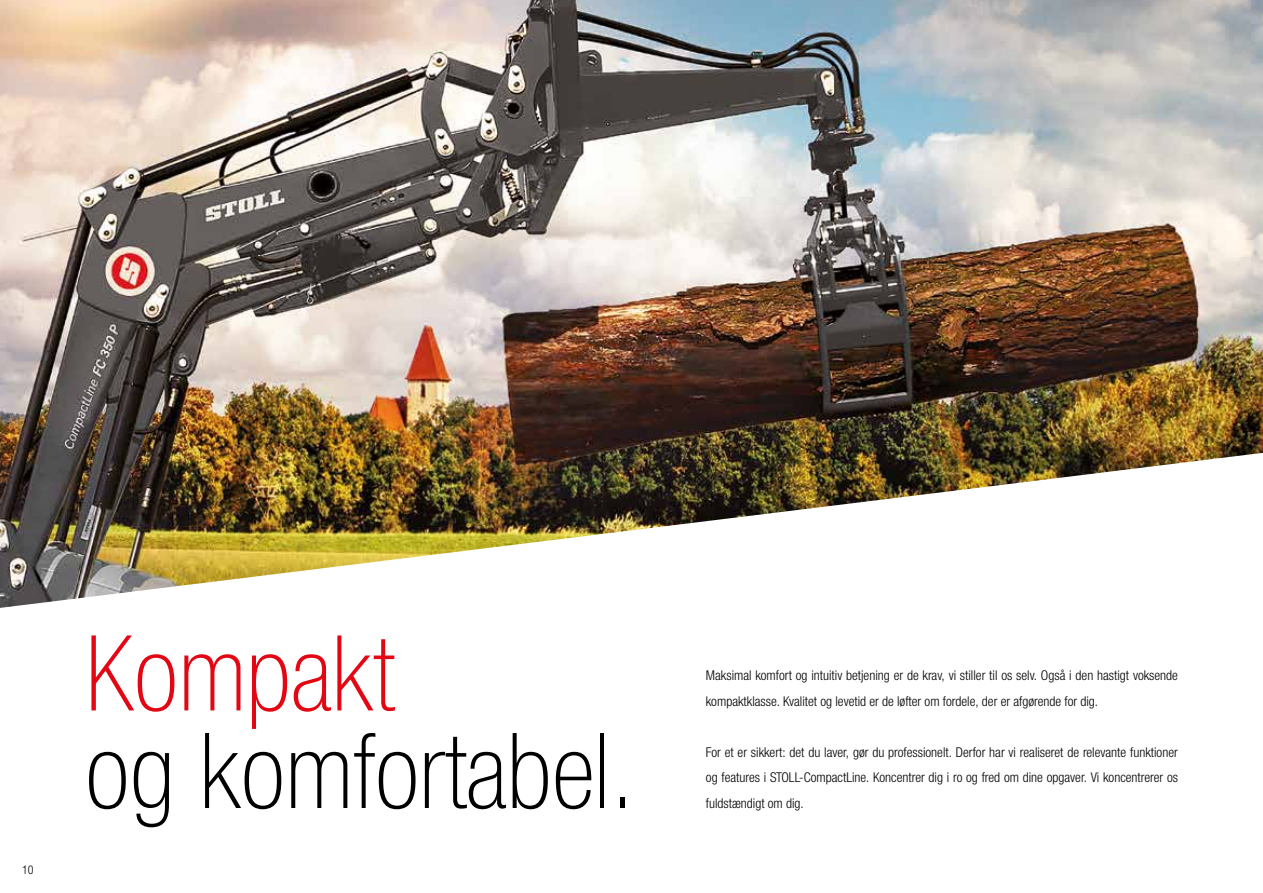
<style>
.page{position:relative;width:1263px;height:893px;background:#fff}
.page>*{position:absolute;margin:0;border:0;box-sizing:border-box;transform-origin:0 0}
.t1{font:100 condensed 105px "Helvetica Neue";color:#000}
.t2{font:100 condensed 105px "Helvetica Neue";color:#e30613}
.t3{font:300 condensed 13.5px/25.5px "Helvetica Neue LTW1 G";color:#000}
.t4{font:300 condensed 12px "Helvetica Neue LTW1 G";color:#000}
</style>
<div class="page">
<img style="left:0;top:0;width:1263px;height:608px">
<p class="t4" style="left:22px;top:863px;width:13px">10</p>
<h1 class="t2" style="left:85px;top:615px;width:311px">Kompakt</h1>
<h1 class="t1" style="left:85px;top:712px;width:552px">og komfortabel.</h1>
<p class="t3" style="left:706px;top:663px;width:474px">Maksimal komfort og intuitiv betjening er de krav, vi stiller til os selv. Også i den hastigt voksende kompaktklasse. Kvalitet og levetid er de løfter om fordele, der er afgørende for dig.</p>
<p class="t3" style="left:706px;top:739px;width:474px;text-align:justify">For et er sikkert: det du laver, gør du professionelt. Derfor har vi realiseret de relevante funktioner og features i STOLL-CompactLine. Koncentrer dig i ro og fred om dine opgaver. Vi koncentrerer os fuldstændigt om dig.</p>
</div>
